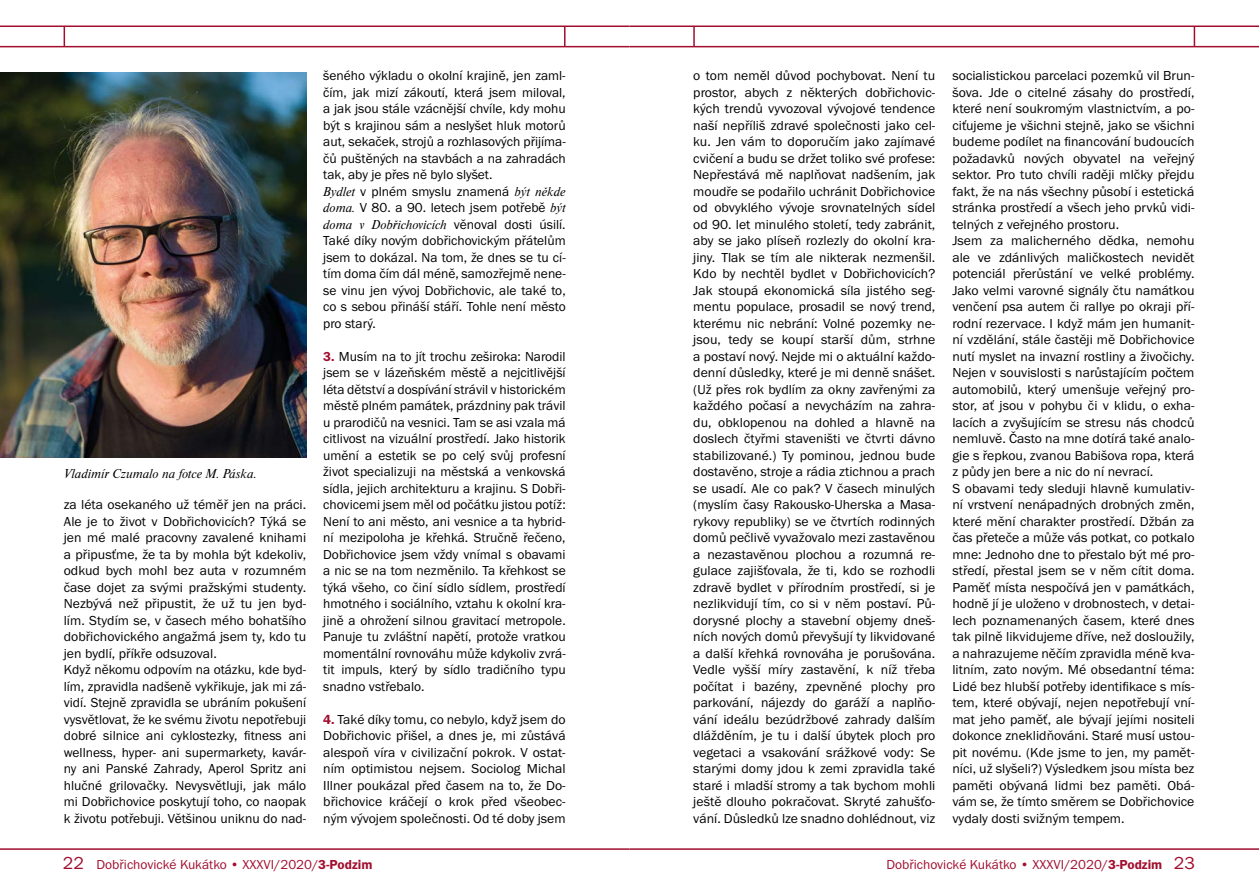
<style>
.page{position:relative;width:1259px;height:893px;background:#fff}
.page>*{position:absolute;margin:0;border:0;box-sizing:border-box;transform-origin:0 0}
.t1{font:13.5px/16.5px "Franklin Got Itc TOT Boo";color:#000;text-align:justify}
.t2{font:13.5px "Franklin Got Itc TOT Boo";color:#a10e2f}
.t3{font:italic 13.5px "Nimbus Roman DOT";color:#000}
.s1{font-family:"Nimbus Roman DOT";font-style:italic}
.s2{font-family:"Franklin Got Itc TOT Boo";font-style:normal}
.s3{font-family:"Franklin Got Itc TOT Dem";color:#a10e2f}
.s4{font-size:18px}
.s5{font-family:"Franklin Got Itc TOT Dem"}
</style>
<div class="page">
<img style="left:0;top:73px;width:306px;height:384px">
<hr style="left:629px;top:46px;width:630px;height:1px;background:#a10e2f">
<hr style="left:629px;top:26px;width:630px;height:1px;background:#a10e2f">
<hr style="left:693px;top:26px;width:2px;height:21px;background:#a10e2f">
<hr style="left:1193px;top:26px;width:2px;height:21px;background:#a10e2f">
<hr style="left:0;top:46px;width:629px;height:1px;background:#a10e2f">
<hr style="left:0;top:26px;width:629px;height:1px;background:#a10e2f">
<svg style="left:64px;top:27px;width:1px;height:19px"></svg>
<svg style="left:564px;top:27px;width:1px;height:19px"></svg>
<hr style="left:0;top:848px;width:629px;height:2px;background:#a10e2f">
<hr style="left:629px;top:848px;width:630px;height:2px;background:#a10e2f">
<p class="t3" style="left:64px;top:466px;width:194px">Vladimír Czumalo na fotce M. Páska.</p>
<p class="t1" style="left:64px;top:497px;width:244px;text-align:left">za léta osekaného už téměř jen na práci.<br>Ale je to život v Dobřichovicích? Týká se jen mé malé pracovny zavalené knihami a připusťme, že ta by mohla být kdekoliv, odkud bych mohl bez auta v rozumném čase dojet za svými pražskými studenty.<br>Nezbývá než připustit, že už tu jen byd&shy;lím. Stydím se, v časech mého bohatšího dobřichovického angažmá jsem ty, kdo tu jen bydlí, příkře odsuzoval.<br>Když někomu odpovím na otázku, kde byd&shy;lím, zpravidla nadšeně vykřikuje, jak mi zá&shy;vidí. Stejně zpravidla se ubráním pokušení vysvětlovat, že ke svému životu nepotřebuji dobré silnice ani cyklostezky, fitness ani wellness, hyper- ani supermarkety, kavár&shy;ny ani Panské Zahrady, Aperol Spritz ani hlučné grilovačky. Nevysvětluji, jak málo mi Dobřichovice poskytují toho, co naopak k životu potřebuji. Většinou uniknu do nad-</p>
<p class="t1" style="left:323px;top:68px;width:244px;text-align:left">šeného výkladu o okolní krajině, jen zaml&shy;čím, jak mizí zákoutí, která jsem miloval, a jak jsou stále vzácnější chvíle, kdy mohu být s krajinou sám a neslyšet hluk motorů aut, sekaček, strojů a rozhlasových přijíma&shy;čů puštěných na stavbách a na zahradách tak, aby je přes ně bylo slyšet.<br><span class="s1">Bydlet</span> v plném smyslu znamená <span class="s1">být někde doma.</span> V 80. a 90. letech jsem potřebě <span class="s1">být</span></p>
<p class="t3" style="left:323px;top:217px;width:244px">doma v Dobřichovicích <span class="s2">věnoval dosti úsilí.</span></p>
<p class="t1" style="left:323px;top:233px;width:244px">Také díky novým dobřichovickým přátelům jsem to dokázal. Na tom, že dnes se tu cí&shy;tím doma čím dál méně, samozřejmě nene&shy;se vinu jen vývoj Dobřichovic, ale také to, co s sebou přináší stáří. Tohle není město pro starý.</p>
<p class="t1" style="left:323px;top:348px;width:244px"><span class="s3">3.</span> Musím na to jít trochu zeširoka: Narodil jsem se v lázeňském městě a nejcitlivější léta dětství a dospívání strávil v historickém městě plném památek, prázdniny pak trávil u prarodičů na vesnici. Tam se asi vzala má citlivost na vizuální prostředí. Jako historik umění a estetik se po celý svůj profesní život specializuji na městská a venkovská sídla, jejich architekturu a krajinu. S Dobři&shy;chovicemi jsem měl od počátku jistou potíž:<br>Není to ani město, ani vesnice a ta hybrid&shy;ní mezipoloha je křehká. Stručně řečeno, Dobřichovice jsem vždy vnímal s obavami a nic se na tom nezměnilo. Ta křehkost se týká všeho, co činí sídlo sídlem, prostředí hmotného i sociálního, vztahu k okolní kra&shy;jině a ohrožení silnou gravitací metropole.<br>Panuje tu zvláštní napětí, protože vratkou momentální rovnováhu může kdykoliv zvrá&shy;tit impuls, který by sídlo tradičního typu snadno vstřebalo.</p>
<p class="t1" style="left:323px;top:711px;width:244px"><span class="s3">4.</span> Také díky tomu, co nebylo, když jsem do Dobřichovic přišel, a dnes je, mi zůstává alespoň víra v civilizační pokrok. V ostat&shy;ním optimistou nejsem. Sociolog Michal Illner poukázal před časem na to, že Do&shy;břichovice kráčejí o krok před všeobec&shy;ným vývojem společnosti. Od té doby jsem</p>
<p class="t1" style="left:693px;top:68px;width:244px">o tom neměl důvod pochybovat. Není tu prostor, abych z některých dobřichovic&shy;kých trendů vyvozoval vývojové tendence naší nepříliš zdravé společnosti jako cel&shy;ku. Jen vám to doporučím jako zajímavé cvičení a budu se držet toliko své profese:<br>Nepřestává mě naplňovat nadšením, jak moudře se podařilo uchránit Dobřichovice od obvyklého vývoje srovnatelných sídel od 90. let minulého století, tedy zabránit, aby se jako plíseň rozlezly do okolní kra&shy;jiny. Tlak se tím ale nikterak nezmenšil.<br>Kdo by nechtěl bydlet v Dobřichovicích?<br>Jak stoupá ekonomická síla jistého seg&shy;mentu populace, prosadil se nový trend, kterému nic nebrání: Volné pozemky ne&shy;jsou, tedy se koupí starší dům, strhne a postaví nový. Nejde mi o aktuální každo&shy;denní důsledky, které je mi denně snášet. (Už přes rok bydlím za okny zavřenými za každého počasí a nevycházím na zahra&shy;du, obklopenou na dohled a hlavně na doslech čtyřmi staveništi ve čtvrti dávno stabilizované.) Ty pominou, jednou bude dostavěno, stroje a rádia ztichnou a prach se usadí. Ale co pak? V časech minulých (myslím časy Rakousko-Uherska a Masa&shy;rykovy republiky) se ve čtvrtích rodinných domů pečlivě vyvažovalo mezi zastavěnou a nezastavěnou plochou a rozumná re&shy;gulace zajišťovala, že ti, kdo se rozhodli zdravě bydlet v přírodním prostředí, si je nezlikvidují tím, co si v něm postaví. Pů&shy;dorysné plochy a stavební objemy dneš&shy;ních nových domů převyšují ty likvidované a další křehká rovnováha je porušována.<br>Vedle vyšší míry zastavění, k níž třeba počítat i bazény, zpevněné plochy pro parkování, nájezdy do garáží a naplňo&shy;vání ideálu bezúdržbové zahrady dalším dlážděním, je tu i další úbytek ploch pro vegetaci a vsakování srážkové vody: Se starými domy jdou k zemi zpravidla také staré i mladší stromy a tak bychom mohli ještě dlouho pokračovat. Skryté zahušťo&shy;vání. Důsledků lze snadno dohlédnout, viz</p>
<p class="t1" style="left:952px;top:68px;width:244px;text-align:left">socialistickou parcelaci pozemků vil Brun&shy;šova. Jde o citelné zásahy do prostředí, které není soukromým vlastnictvím, a po&shy;ciťujeme je všichni stejně, jako se všichni budeme podílet na financování budoucích požadavků nových obyvatel na veřejný sektor. Pro tuto chvíli raději mlčky přejdu fakt, že na nás všechny působí i estetická stránka prostředí a všech jeho prvků vidi&shy;telných z veřejného prostoru.<br>Jsem za malicherného dědka, nemohu ale ve zdánlivých maličkostech nevidět potenciál přerůstání ve velké problémy.<br>Jako velmi varovné signály čtu namátkou venčení psa autem či rallye po okraji pří&shy;rodní rezervace. I když mám jen humanit&shy;ní vzdělání, stále častěji mě Dobřichovice nutí myslet na invazní rostliny a živočichy.<br>Nejen v souvislosti s narůstajícím počtem automobilů, který umenšuje veřejný pro&shy;stor, ať jsou v pohybu či v klidu, o exha&shy;lacích a zvyšujícím se stresu nás chodců nemluvě. Často na mne dotírá také analo&shy;gie s řepkou, zvanou Babišova ropa, která z půdy jen bere a nic do ní nevrací.<br>S obavami tedy sleduji hlavně kumulativ&shy;ní vrstvení nenápadných drobných změn, které mění charakter prostředí. Džbán za čas přeteče a může vás potkat, co potkalo mne: Jednoho dne to přestalo být mé pro&shy;středí, přestal jsem se v něm cítit doma.<br>Paměť místa nespočívá jen v památkách, hodně jí je uloženo v drobnostech, v detai&shy;lech poznamenaných časem, které dnes tak pilně likvidujeme dříve, než dosloužily, a nahrazujeme něčím zpravidla méně kva&shy;litním, zato novým. Mé obsedantní téma:<br>Lidé bez hlubší potřeby identifikace s mís&shy;tem, které obývají, nejen nepotřebují vní&shy;mat jeho paměť, ale bývají jejími nositeli dokonce zneklidňováni. Staré musí ustou&shy;pit novému. (Kde jsme to jen, my pamět&shy;níci, už slyšeli?) Výsledkem jsou místa bez paměti obývaná lidmi bez paměti. Obá&shy;vám se, že tímto směrem se Dobřichovice vydaly dosti svižným tempem.</p>
<p class="t2" style="left:63px;top:856px;width:311px"><span class="s4">22</span> Dobřichovické Kukátko • XXXVI/2020/<span class="s5">3-Podzim</span></p>
<p class="t2" style="left:886px;top:857px;width:310px">Dobřichovické Kukátko • XXXVI/2020/<span class="s5">3-Podzim</span> <span class="s4">23</span></p>
</div>
